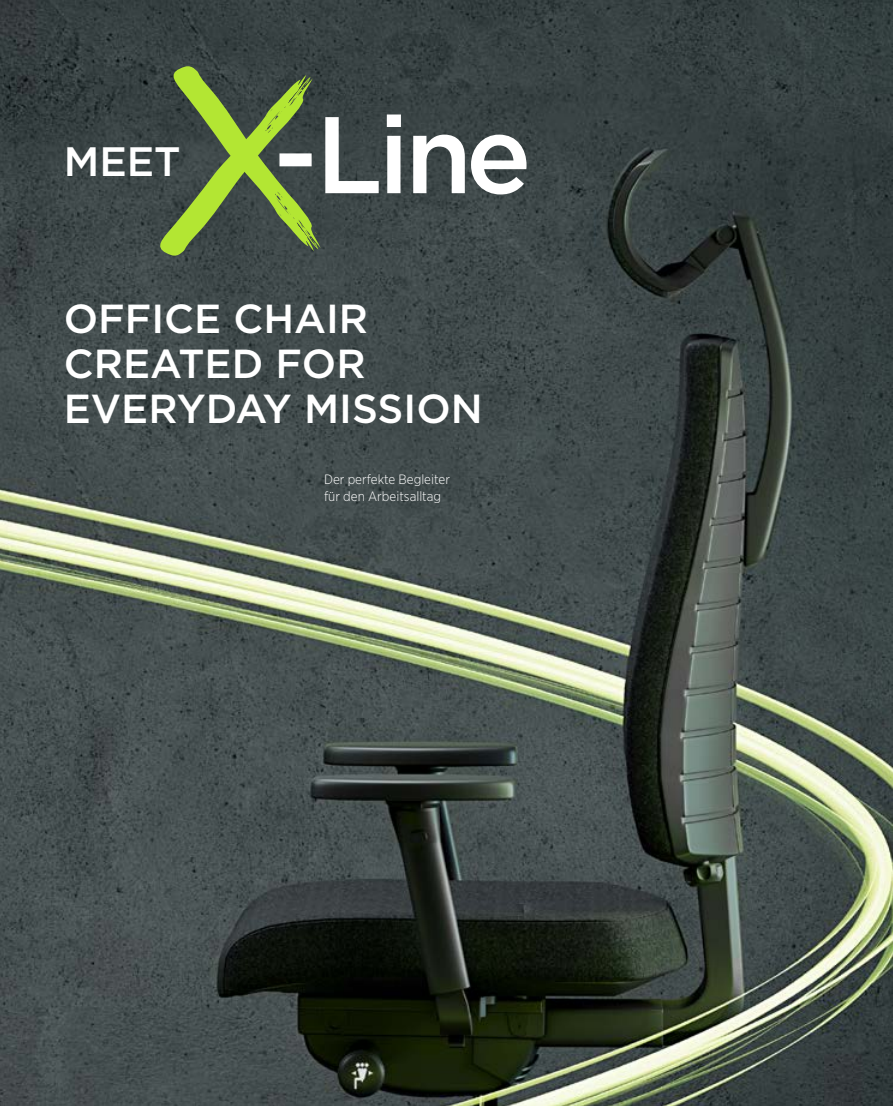
<style>
.page{position:relative;width:893px;height:1106px;background:#fff}
.page>*{position:absolute;margin:0;border:0;box-sizing:border-box;transform-origin:0 0}
.t1{font:500 40.95px "Gotham";color:#fff}
.t2{font:500 40.5px/45px "Gotham";color:#fff}
.t3{font:300 13.5px/16.8px "Gotham Narrow";color:#fff}
</style>
<div class="page">
<img style="left:0;top:0;width:893px;height:1106px">
<svg style="left:155px;top:64px;width:371px;height:194px;background:#5a6854"></svg>
<h1 class="t1" style="left:64px;top:135px;width:118px">MEET</h1>
<h2 class="t2" style="left:64px;top:296px;width:420px">OFFICE CHAIR<br>CREATED FOR<br>EVERYDAY MISSION</h2>
<p class="t3" style="left:324px;top:470px;width:127px">Der perfekte Begleiter für den Arbeitsalltag</p>
</div>
